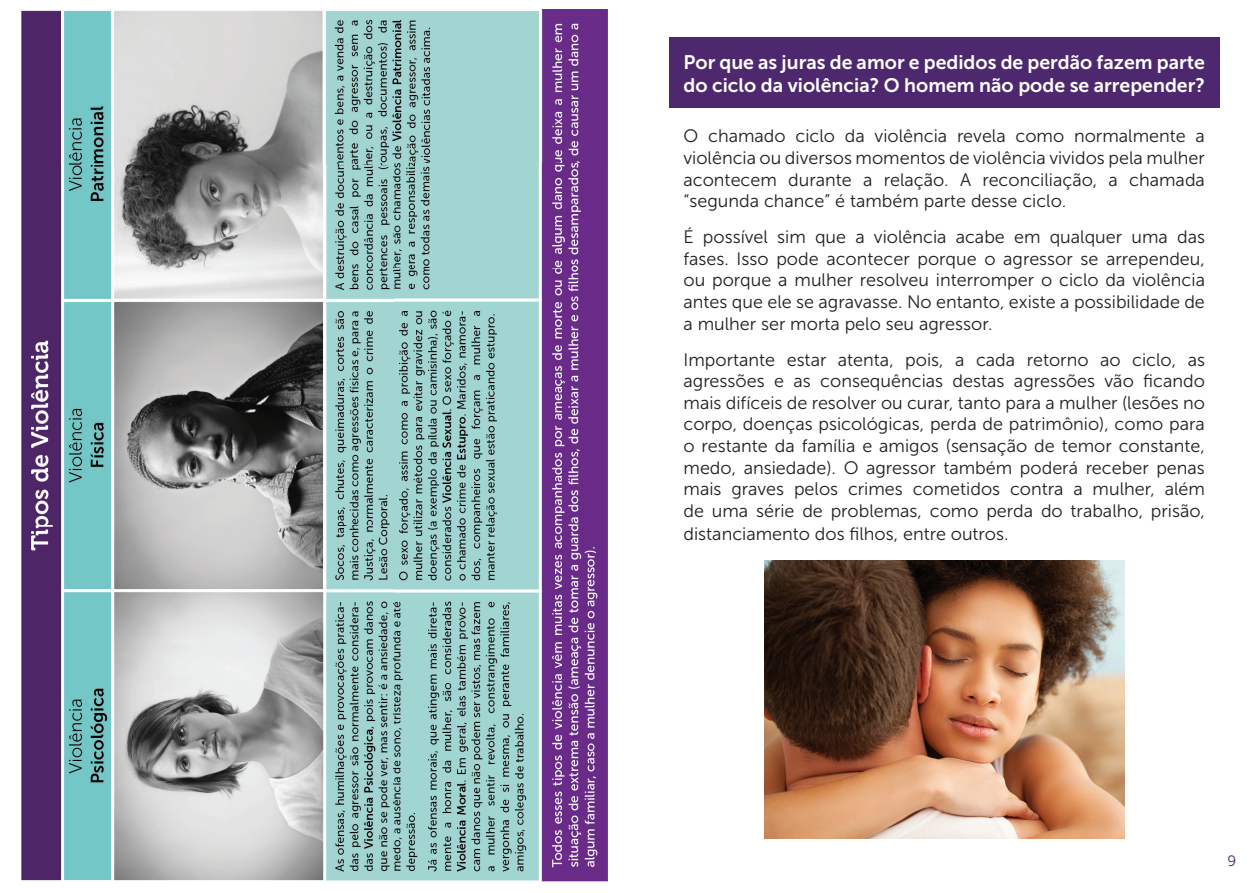
<style>
.page{position:relative;width:1259px;height:893px;background:#fff}
.page>*{position:absolute;margin:0;border:0;box-sizing:border-box;transform-origin:0 0}
.t1{font:19.5px/23.4px "Museo Sans 700";color:#fff}
.t2{font:18px/21.6px "Museo Sans 300";color:#231f20;text-align:justify}
.t3{font:15px "Museo Sans 300";color:#4e286e}
</style>
<div class="page">
<div style="left:669px;top:38px;width:550px;height:70px;background:#4e286e"></div>
<img style="left:764px;top:561px;width:360px;height:278px">
<img style="left:22px;top:10px;width:585px;height:872px">
<p class="t1" style="left:683px;top:50px;width:523px">Por que as juras de amor e pedidos de perdão fazem parte do ciclo da violência? O homem não pode se arrepender?</p>
<p class="t2" style="left:683px;top:126px;width:523px">O chamado ciclo da violência revela como normalmente a violência ou diversos momentos de violência vividos pela mulher acontecem durante a relação. A reconciliação, a chamada “segunda chance” é também parte desse ciclo.</p>
<p class="t2" style="left:683px;top:226px;width:523px">É possível sim que a violência acabe em qualquer uma das fases. Isso pode acontecer porque o agressor se arrependeu, ou porque a mulher resolveu interromper o ciclo da violência antes que ele se agravasse. No entanto, existe a possibilidade de a mulher ser morta pelo seu agressor.</p>
<p class="t2" style="left:683px;top:349px;width:523px">Importante estar atenta, pois, a cada retorno ao ciclo, as agressões e as consequências destas agressões vão ficando mais difíceis de resolver ou curar, tanto para a mulher (lesões no corpo, doenças psicológicas, perda de patrimônio), como para o restante da família e amigos (sensação de temor constante, medo, ansiedade). O agressor também poderá receber penas mais graves pelos crimes cometidos contra a mulher, além de uma série de problemas, como perda do trabalho, prisão,</p>
<p class="t2" style="left:683px;top:523px;width:326px">distanciamento dos filhos, entre outros.</p>
<p class="t3" style="left:1227px;top:853px;width:10px">9</p>
</div>
